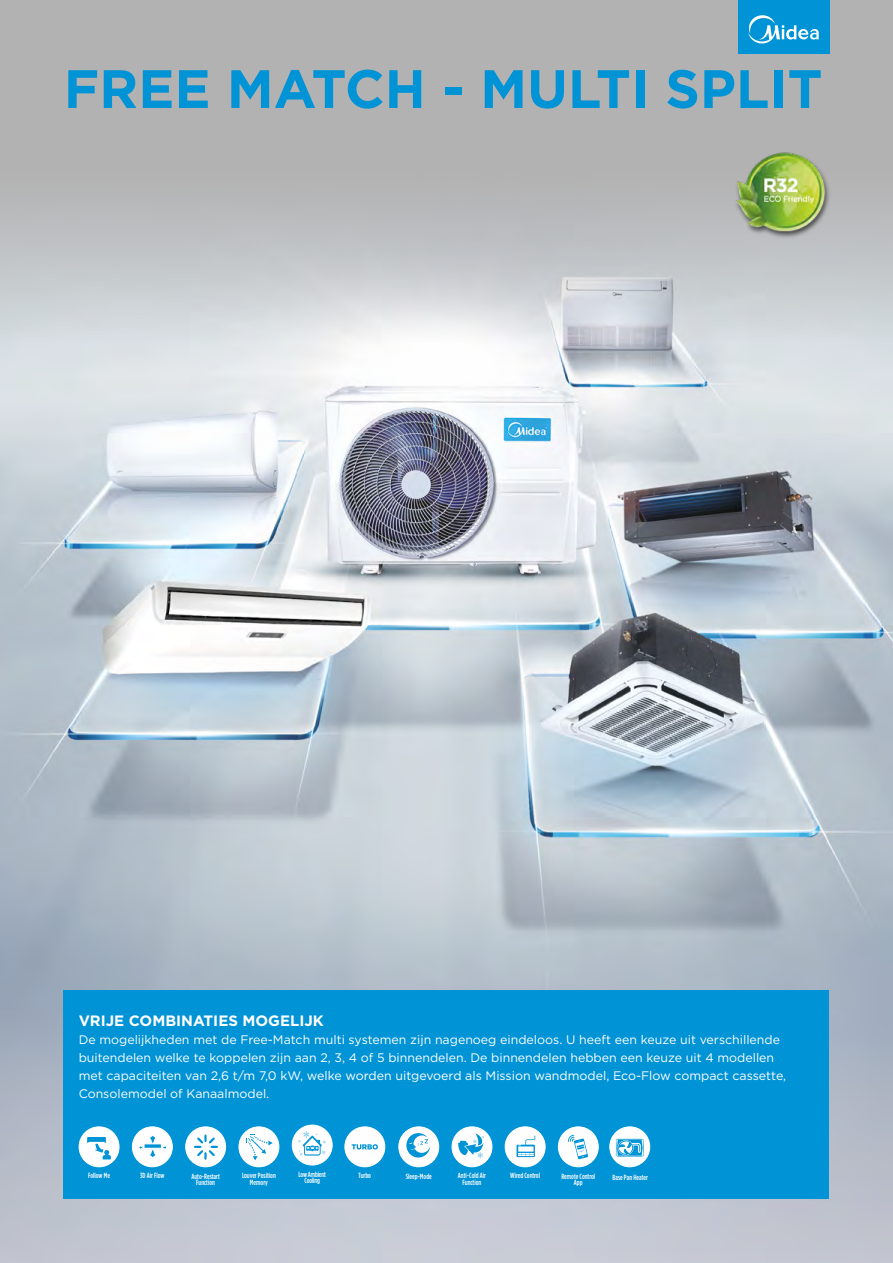
<style>
.page{position:relative;width:893px;height:1263px;background:#fff}
.page>*{position:absolute;margin:0;border:0;box-sizing:border-box;transform-origin:0 0}
.t1{font:700 54px "Gotham";color:#0093d6}
.t2{font:700 15px "Gotham";color:#fff}
.t3{font:12.3px/18px "Gotham";color:#fff}
.t4{font:500 7.5px/6.3px "Gotham Condensed";color:#fff;text-align:center}
.t5{font:500 7.5px/6.3px "Gotham Condensed";letter-spacing:-.02em;color:#fff;text-align:center}
</style>
<div class="page">
<img style="left:0;top:514px;width:893px;height:749px">
<svg style="left:0;top:0;width:893px;height:514px;background:#c2c5c8"></svg>
<div style="left:64px;top:990px;width:765px;height:208px;background:#0093d6"></div>
<img style="left:731px;top:144px;width:109px;height:99px">
<svg style="left:79px;top:1128px;width:40px;height:39px"></svg>
<svg style="left:88px;top:1137px;width:23px;height:22px"></svg>
<div style="left:79px;top:1126px;width:40px;height:41px;border:1px solid #fff;border-radius:50%"></div>
<svg style="left:239px;top:1128px;width:40px;height:39px"></svg>
<svg style="left:246px;top:1134px;width:27px;height:26px"></svg>
<div style="left:239px;top:1126px;width:40px;height:41px;border:1px solid #fff;border-radius:50%"></div>
<svg style="left:132px;top:1127px;width:40px;height:40px"></svg>
<svg style="left:138px;top:1135px;width:29px;height:23px"></svg>
<div style="left:132px;top:1126px;width:41px;height:41px;border:1px solid #fff;border-radius:50%"></div>
<svg style="left:452px;top:1128px;width:40px;height:39px"></svg>
<svg style="left:458px;top:1133px;width:26px;height:25px"></svg>
<div style="left:452px;top:1126px;width:40px;height:41px;border:1px solid #fff;border-radius:50%"></div>
<svg style="left:292px;top:1125px;width:39px;height:40px"></svg>
<svg style="left:298px;top:1131px;width:28px;height:25px"></svg>
<div style="left:292px;top:1125px;width:41px;height:40px;border:1px solid #fff;border-radius:50%"></div>
<svg style="left:186px;top:1127px;width:40px;height:40px"></svg>
<svg style="left:194px;top:1134px;width:24px;height:26px"></svg>
<div style="left:185px;top:1126px;width:41px;height:41px;border:1px solid #fff;border-radius:50%"></div>
<div style="left:610px;top:1127px;width:40px;height:40px;background:#fff;border-radius:50%"></div>
<svg style="left:613px;top:1130px;width:33px;height:33px"></svg>
<svg style="left:616px;top:1139px;width:28px;height:17px"></svg>
<div style="left:609px;top:1126px;width:41px;height:41px;border:1px solid #fff;border-radius:50%"></div>
<svg style="left:345px;top:1127px;width:40px;height:40px"></svg>
<svg style="left:352px;top:1144px;width:26px;height:5px"></svg>
<div style="left:344px;top:1126px;width:41px;height:41px;border:1px solid #fff;border-radius:50%"></div>
<svg style="left:399px;top:1127px;width:40px;height:40px"></svg>
<svg style="left:406px;top:1133px;width:24px;height:24px"></svg>
<div style="left:398px;top:1126px;width:41px;height:41px;border:1px solid #fff;border-radius:50%"></div>
<svg style="left:558px;top:1127px;width:40px;height:40px"></svg>
<svg style="left:568px;top:1135px;width:20px;height:24px"></svg>
<div style="left:558px;top:1126px;width:41px;height:41px;border:1px solid #fff;border-radius:50%"></div>
<svg style="left:505px;top:1127px;width:40px;height:40px"></svg>
<svg style="left:517px;top:1135px;width:18px;height:22px"></svg>
<div style="left:505px;top:1126px;width:41px;height:41px;border:1px solid #fff;border-radius:50%"></div>
<div style="left:738px;top:0;width:91px;height:54px;background:#0093d6"></div>
<svg style="left:748px;top:15px;width:71px;height:28px"></svg>
<h1 class="t1" style="left:64px;top:53px;width:760px">FREE MATCH - MULTI SPLIT</h1>
<p class="t2" style="left:79px;top:1011px;width:247px">VRIJE COMBINATIES MOGELIJK</p>
<p class="t3" style="left:79px;top:1030px;width:709px">De mogelijkheden met de Free-Match multi systemen zijn nagenoeg eindeloos. U heeft een keuze uit verschillende buitendelen welke te koppelen zijn aan 2, 3, 4 of 5 binnendelen. De binnendelen hebben een keuze uit 4 modellen met capaciteiten van 2,6 t/m 7,0 kW, welke worden uitgevoerd als Mission wandmodel, Eco-Flow compact cassette, Consolemodel of Kanaalmodel.</p>
<p class="t5" style="left:299px;top:1171px;width:29px">Low Ambient<br>Cooling</p>
<p class="t4" style="left:88px;top:1172px;width:23px">Follow Me</p>
<p class="t4" style="left:242px;top:1172px;width:35px">Louver Position<br>Memory</p>
<p class="t4" style="left:140px;top:1172px;width:26px">3D Air Flow</p>
<p class="t4" style="left:458px;top:1172px;width:30px">Anti-Cold Air<br>Function</p>
<p class="t4" style="left:359px;top:1172px;width:14px">Turbo</p>
<p class="t4" style="left:406px;top:1173px;width:28px">Sleep-Mode</p>
<p class="t4" style="left:561px;top:1173px;width:35px">Remote Control<br>App</p>
<p class="t4" style="left:510px;top:1172px;width:31px">Wired Control</p>
<p class="t4" style="left:191px;top:1173px;width:30px">Auto-Restart<br>Function</p>
<p class="t4" style="left:612px;top:1174px;width:37px">Base Pan Heater</p>
</div>
